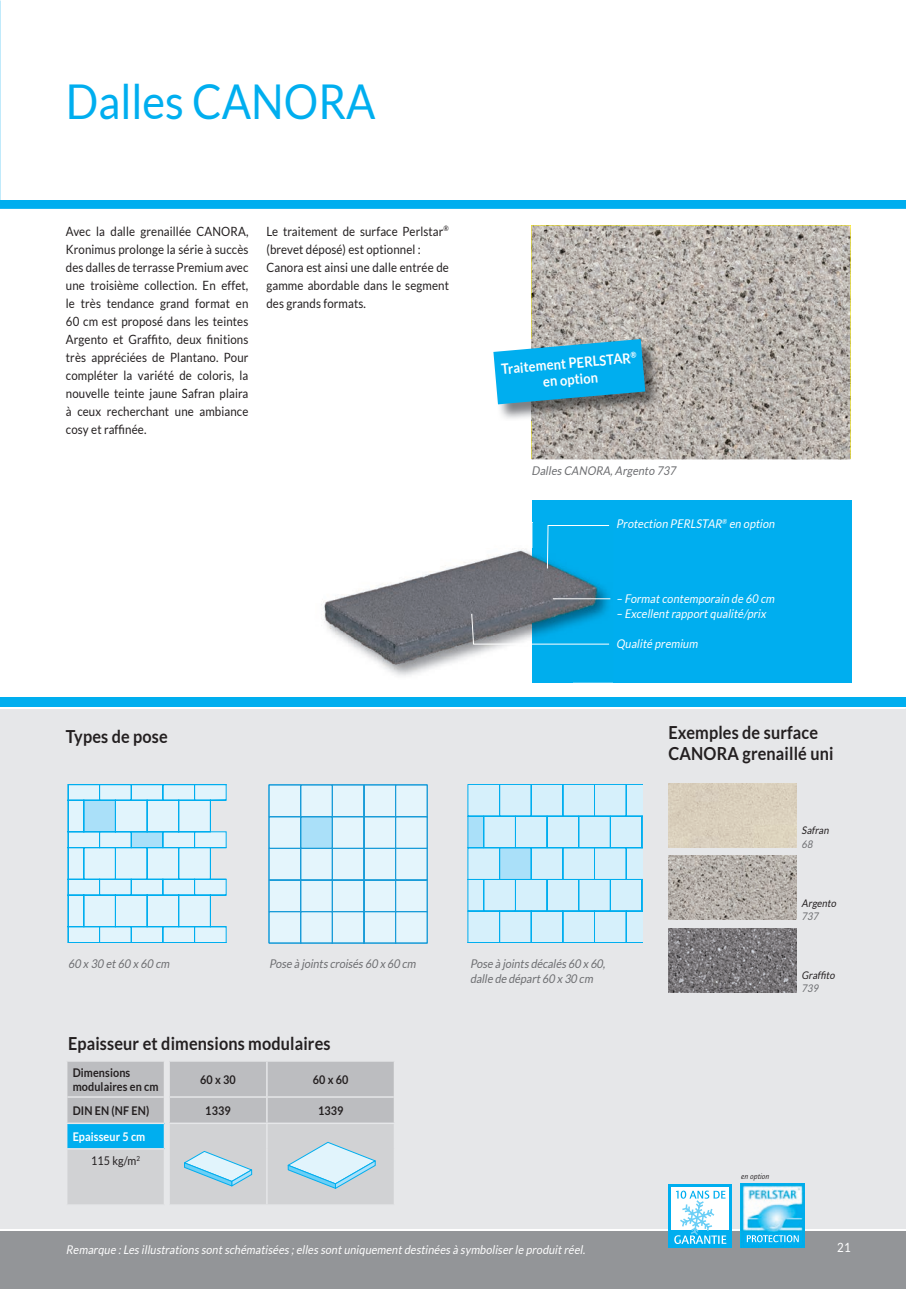
<style>
.page{position:relative;width:906px;height:1289px;background:#fff}
.page>*{position:absolute;margin:0;border:0;box-sizing:border-box;transform-origin:0 0}
.t1{font:48px "Lato";color:#00aeef;scale:.9 1}
.t2{font:700 18px/21.6px "Lato";letter-spacing:.01em;color:#231f20;scale:.9 1}
.t3{font:700 14.25px/16.5px "Lato";color:#fff;text-align:center;scale:.9 1}
.t4{font:12.75px/18px "Lato";letter-spacing:.01em;color:#231f20;text-align:justify;scale:.9 1}
.t5{font:12.75px "Lato";color:#fff;scale:.9 1}
.t6{font:italic 12px "Lato";color:#fff;scale:.9 1}
.t7{font:italic 12px/15px "Lato";color:#6c6d70;scale:.9 1}
.t8{font:700 12px/14.4px "Lato";letter-spacing:.01em;color:#231f20;scale:.9 1}
.t9{font:700 12px/23.5px "Lato";letter-spacing:.01em;color:#fff;scale:.9 1}
.t10{font:italic 10.5px "Lato";color:#231f20;scale:.9 1}
.t11{font:italic 10.5px "Lato";color:#6c6d70;scale:.9 1}
.t12{font:italic 7.8px "Quay Itc T";color:#231f20}
.s1{font-weight:400;color:#231f20}
</style>
<div class="page">
<div style="left:0;top:201px;width:906px;height:9px;background:#00aeef"></div>
<div style="left:0;top:1230px;width:906px;height:58px;background:#939598"></div>
<img style="left:531px;top:225px;width:319px;height:234px">
<hr style="left:0;top:209px;width:906px;height:1px;background:#fff">
<div style="left:532px;top:499px;width:319px;height:183px;background:#00aeef"></div>
<img style="left:532px;top:682px;width:81px;height:1px">
<img style="left:532px;top:522px;width:1px;height:26px">
<img style="left:323px;top:549px;width:288px;height:127px">
<div style="left:0;top:708px;width:905px;height:522px;background:#e6e7e9"></div>
<div style="left:0;top:697px;width:906px;height:10px;background:#00aeef"></div>
<hr style="left:0;top:707px;width:905px;height:2px;background:#fff">
<hr style="left:0;top:1229px;width:906px;height:1px;background:#fff">
<img style="left:668px;top:783px;width:128px;height:64px">
<img style="left:668px;top:856px;width:128px;height:63px">
<img style="left:668px;top:928px;width:128px;height:64px">
<svg style="left:68px;top:784px;width:158px;height:158px;background:#c4eaf9"></svg>
<svg style="left:268px;top:784px;width:160px;height:159px;background:#cceaf8"></svg>
<svg style="left:467px;top:784px;width:175px;height:158px;background:#c0e9f9"></svg>
<svg style="left:546px;top:525px;width:64px;height:44px"></svg>
<hr style="left:553px;top:598px;width:57px;height:1px;background:#fff">
<svg style="left:471px;top:613px;width:139px;height:32px"></svg>
<svg style="left:67px;top:1061px;width:327px;height:143px;background:#bccad1"></svg>
<div style="left:668px;top:1184px;width:64px;height:63px;background:#00aeef"></div>
<div style="left:671px;top:1187px;width:58px;height:57px;background:#fff"></div>
<div style="left:668px;top:1230px;width:64px;height:17px;background:#00aeef"></div>
<svg style="left:674px;top:1190px;width:52px;height:53px"></svg>
<img style="left:741px;top:1183px;width:63px;height:64px">
<svg style="left:744px;top:1233px;width:58px;height:11px"></svg>
<svg style="left:746px;top:1234px;width:52px;height:8px"></svg>
<img style="left:498px;top:339px;width:164px;height:82px">
<svg style="left:493px;top:339px;width:152px;height:65px;background:#23abde"></svg>
<h1 class="t1" style="left:66px;top:75px;width:345px">Dalles CANORA</h1>
<p class="t4" style="left:66px;top:222px;width:204px">Avec la dalle grenaillée CANORA, Kronimus prolonge la série à succès des dalles de terrasse Premium avec une troisième collection. En effet, le très tendance grand format en 60 cm est proposé dans les teintes Argento et Graffito, deux finitions très appréciées de Plantano. Pour compléter la variété de coloris, la nouvelle teinte jaune Safran plaira à ceux recherchant une ambiance cosy et raffinée.</p>
<p class="t4" style="left:266px;top:222px;width:204px;text-align:left">Le traitement de surface Perlstar<sup>® </sup>(brevet déposé) est optionnel :<br>Canora est ainsi une dalle entrée de gamme abordable dans le segment des grands formats.</p>
<h2 class="t2" style="left:66px;top:725px;width:115px">Types de pose</h2>
<p class="t3" style="left:501px;top:360px;width:152px;rotate:-5deg">Traitement PERLSTAR<sup>® </sup>en option</p>
<p class="t7" style="left:531px;top:463px;width:164px">Dalles CANORA,Argento 737</p>
<p class="t6" style="left:616px;top:517px;width:180px">Protection PERLSTAR<sup>®</sup> en option</p>
<p class="t6" style="left:616px;top:592px;width:180px">– Format contemporain de 60 cm</p>
<p class="t6" style="left:616px;top:607px;width:170px">– Excellent rapport qualité/prix</p>
<p class="t6" style="left:616px;top:637px;width:95px">Qualité premium</p>
<h2 class="t2" style="left:668px;top:721px;width:185px">Exemples de surface<br>CANORA grenaillé uni</h2>
<p class="t10" style="left:801px;top:824px;width:34px">Safran</p>
<p class="t11" style="left:801px;top:838px;width:16px">68</p>
<p class="t10" style="left:801px;top:896px;width:42px">Argento</p>
<p class="t11" style="left:801px;top:910px;width:22px">737</p>
<p class="t7" style="left:68px;top:956px;width:117px">60 x 30 et 60 x 60 cm</p>
<p class="t7" style="left:269px;top:956px;width:167px">Pose à joints croisés 60 x 60 cm</p>
<p class="t7" style="left:470px;top:956px;width:154px">Pose à joints décalés 60 x 60, dalle de départ60 x 30 cm</p>
<h2 class="t2" style="left:68px;top:1032px;width:293px">Epaisseur et dimensions modulaires</h2>
<p class="t8" style="left:73px;top:1064px;width:97px">Dimensions modulaires en cm</p>
<p class="t8" style="left:200px;top:1072px;width:41px">60 x 30</p>
<p class="t8" style="left:313px;top:1072px;width:41px">60 x 60</p>
<p class="t8" style="left:73px;top:1103px;width:87px">DIN EN (NF EN)</p>
<p class="t8" style="left:205px;top:1103px;width:30px">1339</p>
<p class="t8" style="left:318px;top:1103px;width:30px">1339</p>
<p class="t9" style="left:91px;top:1124px;width:62px;text-indent:-18px">Epaisseur 5 cm<br><span class="s1">115 kg/m</span><sup>2</sup></p>
<p class="t6" style="left:66px;top:1242px;width:581px">Remarque :Les illustrations sont schématisées ;elles sont uniquement destinées à symboliser le produit réel.</p>
<p class="t10" style="left:801px;top:969px;width:41px">Graffito</p>
<p class="t11" style="left:801px;top:982px;width:22px">739</p>
<p class="t12" style="left:741px;top:1171px;width:30px">en option</p>
<p class="t5" style="left:837px;top:1240px;width:16px">21</p>
</div>
